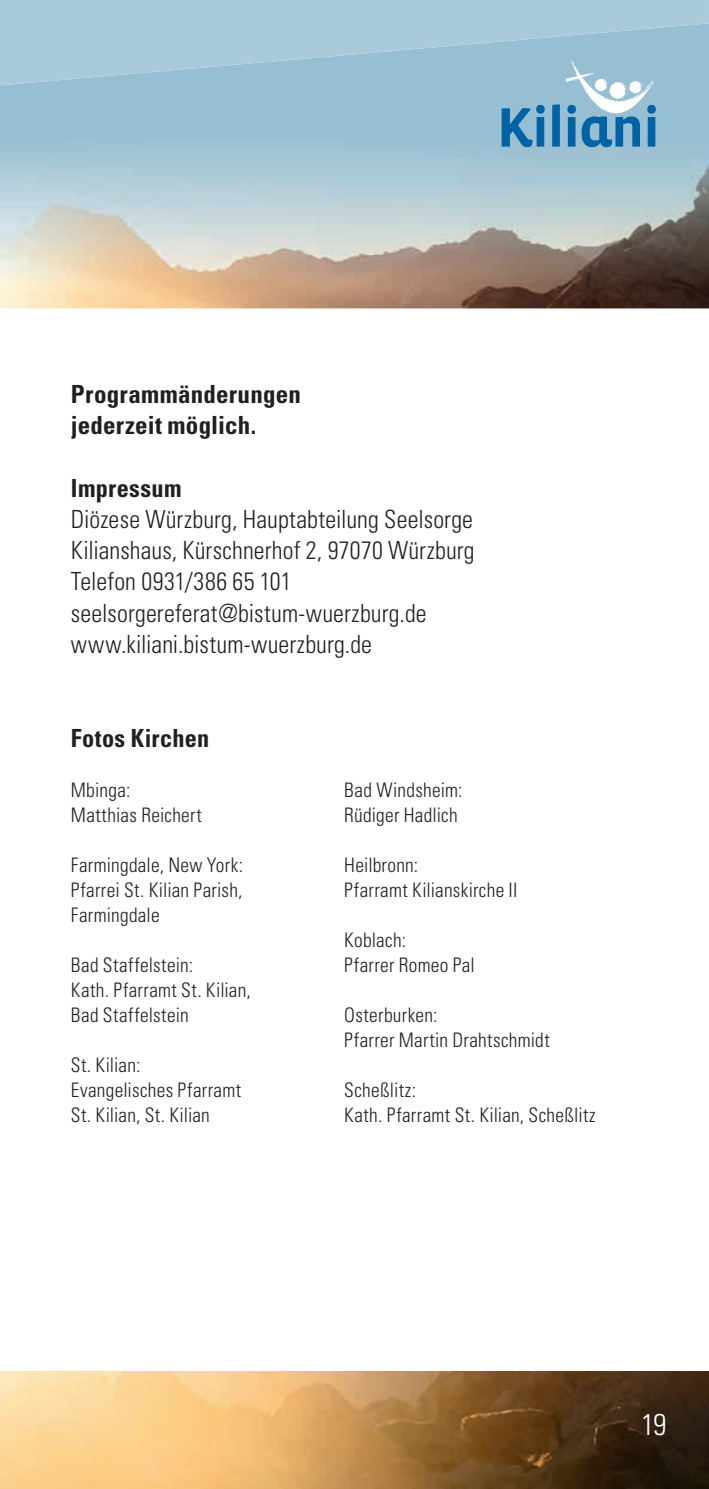
<style>
.page{position:relative;width:709px;height:1489px;background:#fff}
.page>*{position:absolute;margin:0;border:0;box-sizing:border-box;transform-origin:0 0}
.t1{font:300 condensed 30px "Univers LT Std";color:#fff}
.t2{font:300 condensed 25px/31.2px "Univers LT Std";letter-spacing:.005em;color:#231f20}
.t3{font:700 condensed 25px/31.2px "Univers LT Std";letter-spacing:.01em;color:#231f20}
.t4{font:300 condensed 20px/25px "Univers LT Std";letter-spacing:.015em;color:#231f20}
</style>
<div class="page">
<img style="left:0;top:1371px;width:709px;height:117px">
<svg style="left:0;top:308px;width:709px;height:1px"></svg>
<img style="left:0;top:85px;width:709px;height:223px">
<svg style="left:501px;top:59px;width:155px;height:88px;background:#7fb0cc"></svg>
<p class="t3" style="left:71px;top:378px;width:231px">Programmänderungen jederzeit möglich.</p>
<p class="t3" style="left:71px;top:472px;width:112px">Impressum</p>
<p class="t2" style="left:71px;top:503px;width:405px">Diözese Würzburg, Hauptabteilung Seelsorge Kilianshaus, Kürschnerhof 2, 97070 Würzburg Telefon 0931/386 65 101 seelsorgereferat@bistum-wuerzburg.de www.kiliani.bistum-wuerzburg.de</p>
<p class="t3" style="left:71px;top:722px;width:140px">Fotos Kirchen</p>
<p class="t4" style="left:71px;top:777px;width:132px">Mbinga:<br>Matthias Reichert</p>
<p class="t4" style="left:71px;top:852px;width:174px;text-align:justify">Farmingdale, New York:<br>Pfarrei St. Kilian Parish, Farmingdale</p>
<p class="t4" style="left:71px;top:952px;width:181px">Bad Staffelstein:<br>Kath. Pfarramt St. Kilian,<br>Bad Staffelstein</p>
<p class="t4" style="left:71px;top:1052px;width:172px">St. Kilian:<br>Evangelisches Pfarramt<br>St. Kilian, St. Kilian</p>
<p class="t4" style="left:344px;top:777px;width:120px">Bad Windsheim:<br>Rüdiger Hadlich</p>
<p class="t4" style="left:344px;top:852px;width:175px">Heilbronn:<br>Pfarramt Kilianskirche II</p>
<p class="t4" style="left:344px;top:927px;width:132px">Koblach:<br>Pfarrer Romeo Pal</p>
<p class="t4" style="left:344px;top:1002px;width:207px">Osterburken:<br>Pfarrer Martin Drahtschmidt</p>
<p class="t4" style="left:344px;top:1077px;width:253px">Scheßlitz:<br>Kath. Pfarramt St. Kilian, Scheßlitz</p>
<h1 class="t1" style="left:641px;top:1405px;width:27px">19</h1>
</div>
